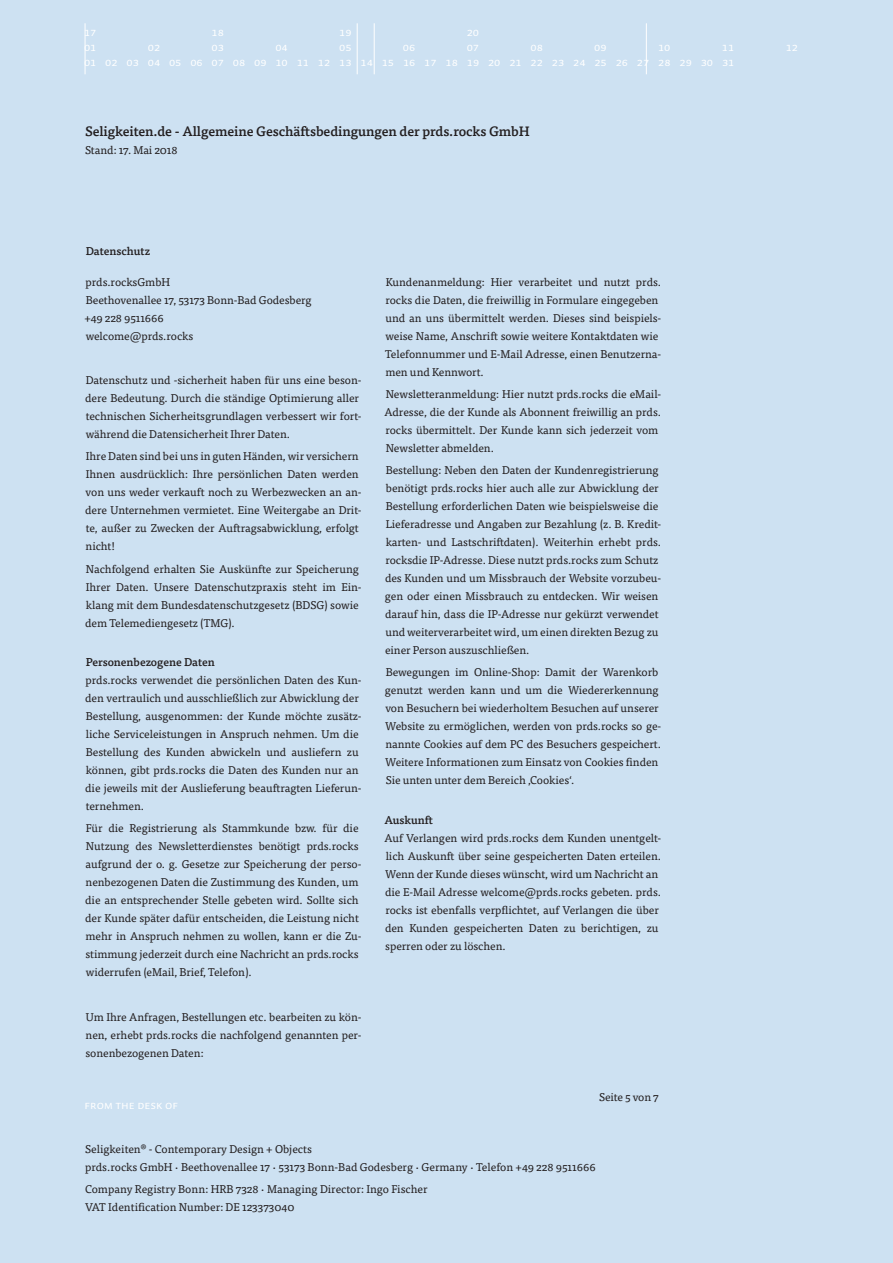
<style>
.page{position:relative;width:893px;height:1263px;background:#fff}
.page>*{position:absolute;margin:0;border:0;box-sizing:border-box;transform-origin:0 0}
.t1{font:500 13.5px "Tisa OT";letter-spacing:-.01em;color:#231f20}
.t2{font:12px "Auto Pro Regular Small Caps";color:#fff}
.body{font:11.25px/18px "Tisa OT";letter-spacing:-.005em;color:#231f20}
.subheadline_neo{font:500 11.25px "Tisa OT";letter-spacing:-.005em;color:#231f20}
.headline_ohne_sublin{font:500 11.25px "Tisa OT";letter-spacing:-.005em;color:#231f20}
</style>
<div class="page">
<div style="left:0;top:0;width:893px;height:204px;background:#cde1f2"></div>
<div style="left:0;top:404px;width:893px;height:859px;background:#cde1f2"></div>
<div style="left:0;top:175px;width:893px;height:872px;background:#cde1f2"></div>
<hr style="left:85px;top:23px;width:1px;height:51px;background:#fff">
<hr style="left:357px;top:23px;width:1px;height:51px;background:#fff">
<hr style="left:374px;top:23px;width:1px;height:51px;background:#fff">
<hr style="left:646px;top:23px;width:1px;height:51px;background:#fff">
<p class="t2" style="left:84px;top:23px;width:14px">17</p>
<p class="t2" style="left:212px;top:23px;width:14px">18</p>
<p class="t2" style="left:339px;top:23px;width:14px">19</p>
<p class="t2" style="left:84px;top:38px;width:14px">01</p>
<p class="t2" style="left:148px;top:38px;width:14px">02</p>
<p class="t2" style="left:212px;top:38px;width:14px">03</p>
<p class="t2" style="left:275px;top:38px;width:14px">04</p>
<p class="t2" style="left:339px;top:38px;width:14px">05</p>
<p class="t2" style="left:403px;top:38px;width:14px">06</p>
<p class="t2" style="left:467px;top:38px;width:14px">07</p>
<p class="t2" style="left:467px;top:23px;width:14px">20</p>
<p class="t2" style="left:530px;top:38px;width:14px">08</p>
<p class="t2" style="left:594px;top:38px;width:14px">09</p>
<p class="t2" style="left:658px;top:38px;width:14px">10</p>
<p class="t2" style="left:722px;top:38px;width:14px">11</p>
<p class="t2" style="left:786px;top:38px;width:14px">12</p>
<p class="t2" style="left:84px;top:53px;width:652px">01 02 03 04 05 06 07 08 09 10 11 12 13 14 15 16 17 18 19 20 21 22 23 24 25 26 27 28 29 30 31</p>
<p class="t1" style="left:85px;top:123px;width:446px">Seligkeiten.de - Allgemeine Geschäftsbedingungen der prds.rocks GmbH</p>
<p class="body" style="left:85px;top:141px;width:94px">Stand: 17. Mai 2018</p>
<p class="headline_ohne_sublin" style="left:86px;top:244px;width:66px">Datenschutz</p>
<p class="body" style="left:84px;top:273px;width:229px">prds.rocksGmbH<br>Beethovenallee 17, 53173 Bonn-Bad Godesberg +49 228 9511666<br>welcome@prds.rocks</p>
<p class="body" style="left:85px;top:371px;width:278px">Datenschutz und -sicherheit haben für uns eine beson&shy;dere Bedeutung. Durch die ständige Optimierung aller technischen Sicherheitsgrundlagen verbessert wir fort&shy;während die Datensicherheit Ihrer Daten.</p>
<p class="body" style="left:85px;top:448px;width:278px">Ihre Daten sind bei uns in guten Händen, wir versichern Ihnen ausdrücklich: Ihre persönlichen Daten werden von uns weder verkauft noch zu Werbezwecken an an&shy;dere Unternehmen vermietet. Eine Weitergabe an Drit&shy;te, außer zu Zwecken der Auftragsabwicklung, erfolgt nicht!</p>
<p class="body" style="left:85px;top:560px;width:278px">Nachfolgend erhalten Sie Auskünfte zur Speicherung Ihrer Daten. Unsere Datenschutzpraxis steht im Ein&shy;klang mit dem Bundesdatenschutzgesetz (BDSG) sowie dem Telemediengesetz (TMG).</p>
<p class="subheadline_neo" style="left:86px;top:655px;width:130px">Personenbezogene Daten</p>
<p class="body" style="left:85px;top:671px;width:278px">prds.rocks verwendet die persönlichen Daten des Kun&shy;den vertraulich und ausschließlich zur Abwicklung der Bestellung, ausgenommen: der Kunde möchte zusätz&shy;liche Serviceleistungen in Anspruch nehmen. Um die Bestellung des Kunden abwickeln und ausliefern zu können, gibt prds.rocks die Daten des Kunden nur an die jeweils mit der Auslieferung beauftragten Lieferun&shy;ternehmen.</p>
<p class="body" style="left:85px;top:819px;width:278px">Für die Registrierung als Stammkunde bzw. für die Nutzung des Newsletterdienstes benötigt prds.rocks aufgrund der o. g. Gesetze zur Speicherung der perso&shy;nenbezogenen Daten die Zustimmung des Kunden, um die an entsprechender Stelle gebeten wird. Sollte sich der Kunde später dafür entscheiden, die Leistung nicht mehr in Anspruch nehmen zu wollen, kann er die Zu&shy;stimmung jederzeit durch eine Nachricht an prds.rocks widerrufen (eMail, Brief, Telefon).</p>
<p class="body" style="left:85px;top:1008px;width:278px;text-align:justify">Um Ihre Anfragen, Bestellungen etc. bearbeiten zu kön&shy;nen, erhebt prds.rocks die nachfolgend genannten per&shy;sonenbezogenen Daten:</p>
<p class="t2" style="left:85px;top:1096px;width:95px">from the desk of</p>
<p class="body" style="left:385px;top:273px;width:278px">Kundenanmeldung: Hier verarbeitet und nutzt prds. rocks die Daten, die freiwillig in Formulare eingegeben und an uns übermittelt werden. Dieses sind beispiels&shy;weise Name, Anschrift sowie weitere Kontaktdaten wie Telefonnummer und E-Mail Adresse, einen Benutzerna&shy;men und Kennwort.</p>
<p class="body" style="left:385px;top:385px;width:278px">Newsletteranmeldung: Hier nutzt prds.rocks die eMail-Adresse, die der Kunde als Abonnent freiwillig an prds. rocks übermittelt. Der Kunde kann sich jederzeit vom Newsletter abmelden.</p>
<p class="body" style="left:385px;top:461px;width:278px">Bestellung: Neben den Daten der Kundenregistrierung benötigt prds.rocks hier auch alle zur Abwicklung der Bestellung erforderlichen Daten wie beispielsweise die Lieferadresse und Angaben zur Bezahlung (z. B. Kredit&shy;karten- und Lastschriftdaten). Weiterhin erhebt prds. rocksdie IP-Adresse. Diese nutzt prds.rocks zum Schutz des Kunden und um Missbrauch der Website vorzubeu&shy;gen oder einen Missbrauch zu entdecken. Wir weisen darauf hin, dass die IP-Adresse nur gekürzt verwendet und weiterverarbeitet wird, um einen direkten Bezug zu einer Person auszuschließen.</p>
<p class="body" style="left:385px;top:664px;width:278px">Bewegungen im Online-Shop: Damit der Warenkorb genutzt werden kann und um die Wiedererkennung von Besuchern bei wiederholtem Besuchen auf unserer Website zu ermöglichen, werden von prds.rocks so ge&shy;nannte Cookies auf dem PC des Besuchers gespeichert.<br>Weitere Informationen zum Einsatz von Cookies finden Sie unten unter dem Bereich ‚Cookies‘.</p>
<p class="subheadline_neo" style="left:384px;top:813px;width:50px">Auskunft</p>
<p class="body" style="left:385px;top:829px;width:278px">Auf Verlangen wird prds.rocks dem Kunden unentgelt&shy;lich Auskunft über seine gespeicherten Daten erteilen.<br>Wenn der Kunde dieses wünscht, wird um Nachricht an die E-Mail Adresse welcome@prds.rocks gebeten. prds. rocks ist ebenfalls verpflichtet, auf Verlangen die über den Kunden gespeicherten Daten zu berichtigen, zu sperren oder zu löschen.</p>
<p class="body" style="left:599px;top:1088px;width:61px">Seite 5 von 7</p>
<p class="body" style="left:85px;top:1140px;width:512px">Seligkeiten® - Contemporary Design + Objects<br>prds.rocks GmbH · Beethovenallee 17 · 53173 Bonn-Bad Godesberg · Germany · Telefon +49 228 9511666</p>
<p class="body" style="left:85px;top:1180px;width:344px">Company Registry Bonn: HRB 7328 · Managing Director: Ingo Fischer<br>VAT Identification Number: DE 123373040</p>
</div>
